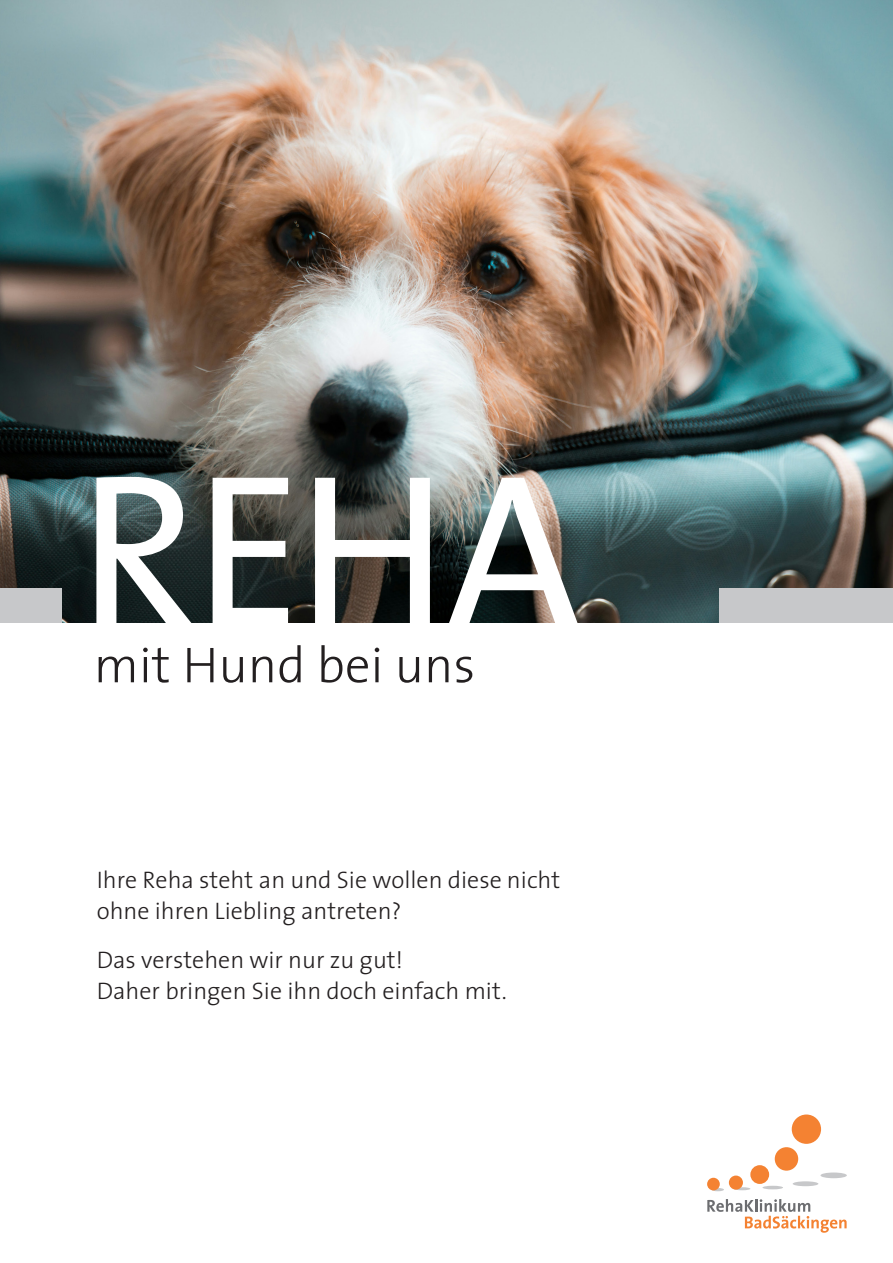
<style>
.page{position:relative;width:893px;height:1263px;background:#fff}
.page>*{position:absolute;margin:0;border:0;box-sizing:border-box;transform-origin:0 0}
.t1{font:217.5px "The Sans";color:#fff}
.t2{font:300 50.85px "The Sans";color:#231f20}
.t3{font:300 24px/31.5px "The Sans";color:#231f20}
</style>
<div class="page">
<img style="left:0;top:0;width:893px;height:623px">
<div style="left:0;top:589px;width:61px;height:34px;background:#c7c8ca"></div>
<div style="left:820px;top:1172px;width:27px;height:6px;background:#c7c8ca;border-radius:50%"></div>
<svg style="left:712px;top:1188px;width:12px;height:3px"></svg>
<hr style="left:734px;top:1187px;width:16px;height:3px;background:#c7c8ca;border-radius:50%">
<hr style="left:762px;top:1186px;width:21px;height:3px;background:#c7c8ca;border-radius:50%">
<div style="left:793px;top:1181px;width:25px;height:5px;background:#c7c8ca;border-radius:50%"></div>
<svg style="left:707px;top:1199px;width:140px;height:34px"></svg>
<div style="left:792px;top:1114px;width:29px;height:30px;background:#f48232;border-radius:50%"></div>
<div style="left:775px;top:1147px;width:23px;height:24px;background:#f48232;border-radius:50%"></div>
<div style="left:750px;top:1165px;width:19px;height:19px;background:#f48232;border-radius:50%"></div>
<div style="left:729px;top:1175px;width:14px;height:14px;background:#f48232;border-radius:50%"></div>
<div style="left:707px;top:1178px;width:13px;height:12px;background:#f48232;border-radius:50%"></div>
<div style="left:719px;top:589px;width:174px;height:34px;background:#c7c8ca"></div>
<h1 class="t1" style="left:78px;top:370px;width:504px">REHA</h1>
<h2 class="t2" style="left:94px;top:623px;width:383px">mit Hund bei uns</h2>
<p class="t3" style="left:97px;top:863px;width:465px">Ihre Reha steht an und Sie wollen diese nicht ohne ihren Liebling antreten?</p>
<p class="t3" style="left:97px;top:943px;width:411px">Das verstehen wir nur zu gut!<br>Daher bringen Sie ihn doch einfach mit.</p>
</div>
